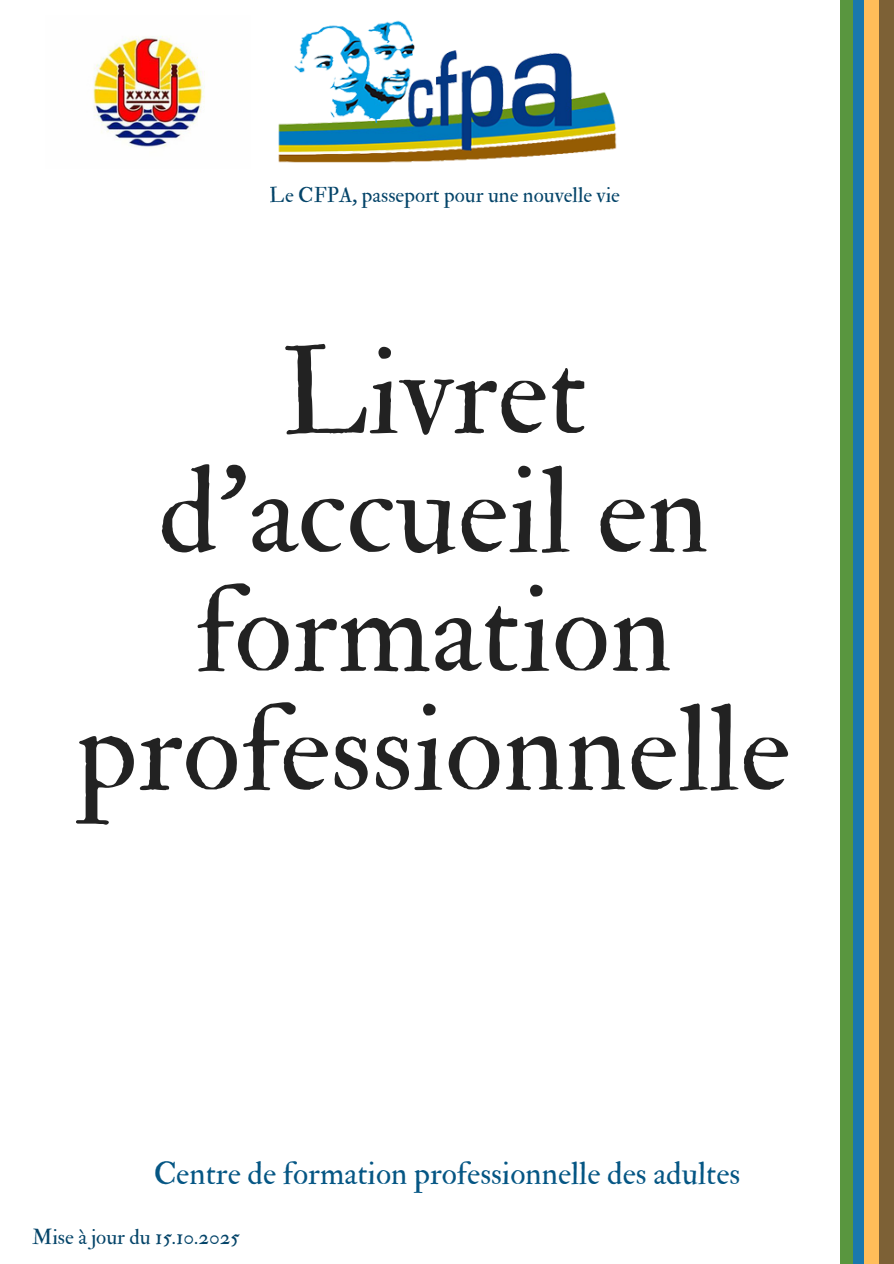
<style>
.page{position:relative;width:894px;height:1264px;background:#fff}
.page>*{position:absolute;margin:0;border:0;box-sizing:border-box;transform-origin:0 0}
.t1{font:120.75px/118.8px "IM FELL Double Pica Roman";color:#222;text-align:center}
.t2{font:31.5px "IM FELL Double Pica Roman";color:#055684}
.t3{font:21px "IM FELL Double Pica Roman";color:#044469}
</style>
<div class="page">
<img style="left:278px;top:20px;width:339px;height:143px">
<div style="left:840px;top:0;width:14px;height:1263px;background:#59963f"></div>
<div style="left:853px;top:0;width:14px;height:1263px;background:#1a78ad"></div>
<div style="left:864px;top:0;width:14px;height:1263px;background:#ffbd59"></div>
<div style="left:879px;top:0;width:14px;height:1263px;background:#7d6136"></div>
<img style="left:93px;top:36px;width:112px;height:112px">
<p class="t3" style="left:270px;top:183px;width:351px">Le CFPA, passeport pour une nouvelle vie</p>
<h1 class="t1" style="left:77px;top:336px;width:715px">Livret d'accueil en formation professionnelle</h1>
<h2 class="t2" style="left:153px;top:1153px;width:588px">Centre de formation professionnelle des adultes</h2>
<p class="t3" style="left:32px;top:1224px;width:209px">Mise à jour du 15.10.2025</p>
</div>
